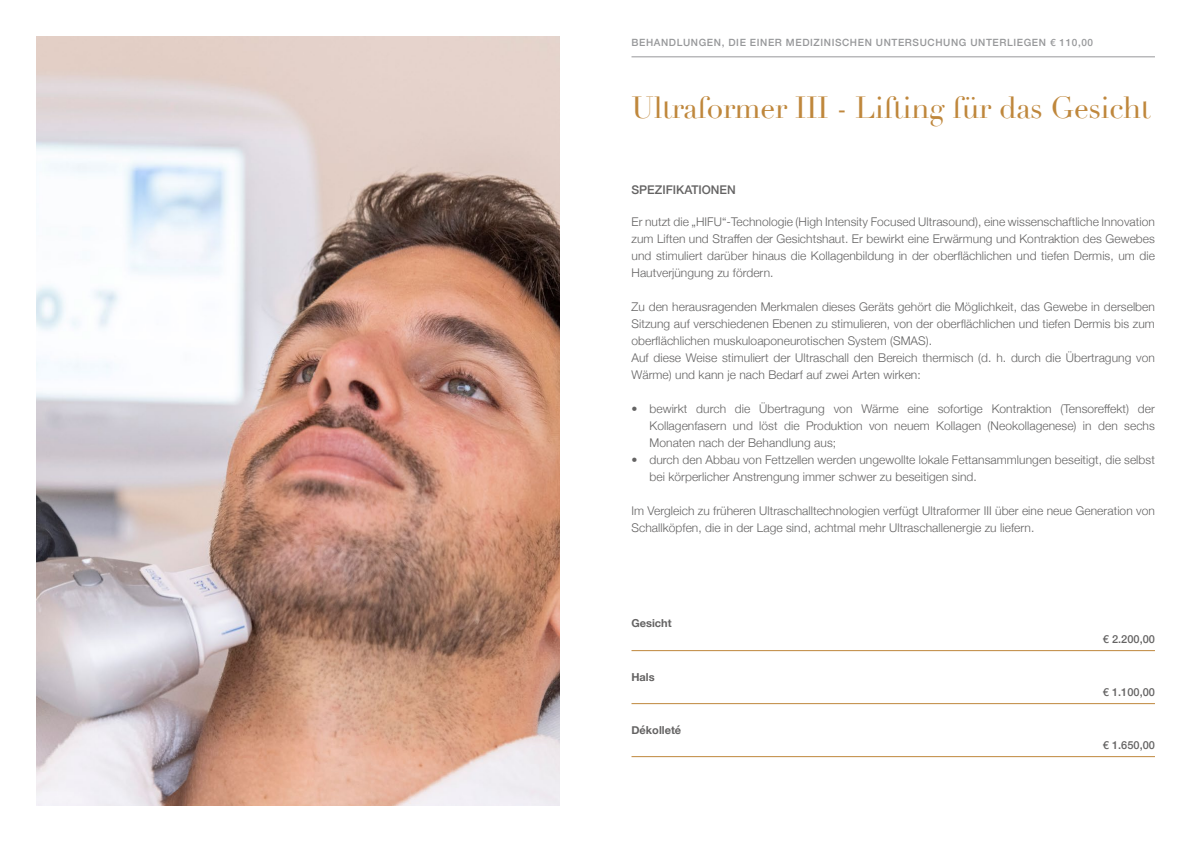
<style>
.page{position:relative;width:1191px;height:842px;background:#fff}
.page>*{position:absolute;margin:0;border:0;box-sizing:border-box;transform-origin:0 0}
.t1{font:30px "Didot";letter-spacing:-.01em;color:#bf873c}
.t2{font:300 12px/17px "Helvetica Neue";letter-spacing:.005em;color:#646363}
.t3{font:500 12px "Helvetica Neue";color:#646363}
.t4{font:500 11px "Helvetica Neue";color:#646363}
.t5{font:700 11px "Helvetica Neue";color:#646363}
.t6{font:500 10px "Helvetica Neue";letter-spacing:.06em;color:#97989a}
</style>
<div class="page">
<hr style="left:631px;top:57px;width:524px;height:1px;background:#97989a">
<hr style="left:631px;top:650px;width:524px;height:1px;background:#bf873c">
<hr style="left:631px;top:703px;width:524px;height:1px;background:#bf873c">
<hr style="left:631px;top:756px;width:524px;height:1px;background:#bf873c">
<img style="left:36px;top:36px;width:523px;height:770px">
<p class="t6" style="left:631px;top:34px;width:463px">BEHANDLUNGEN, DIE EINER MEDIZINISCHEN UNTERSUCHUNG UNTERLIEGEN € 110,00</p>
<h1 class="t1" style="left:631px;top:89px;width:521px">Ultraformer III - Lifting für das Gesicht</h1>
<p class="t3" style="left:631px;top:180px;width:106px">SPEZIFIKATIONEN</p>
<p class="t2" style="left:631px;top:213px;width:525px;text-align:justify">Er nutzt die „HIFU“-Technologie (High Intensity Focused Ultrasound), eine wissenschaftliche Innovation zum Liften und Straffen der Gesichtshaut. Er bewirkt eine Erwärmung und Kontraktion des Gewebes und stimuliert darüber hinaus die Kollagenbildung in der oberflächlichen und tiefen Dermis, um die Hautverjüngung zu fördern.</p>
<p class="t2" style="left:631px;top:298px;width:525px">Zu den herausragenden Merkmalen dieses Geräts gehört die Möglichkeit, das Gewebe in derselben Sitzung auf verschiedenen Ebenen zu stimulieren, von der oberflächlichen und tiefen Dermis bis zum oberflächlichen muskuloaponeurotischen System (SMAS).<br>Auf diese Weise stimuliert der Ultraschall den Bereich thermisch (d. h. durch die Übertragung von Wärme) und kann je nach Bedarf auf zwei Arten wirken:</p>
<p class="t2" style="left:649px;top:400px;width:507px;text-align:justify;text-indent:-18px">• bewirkt durch die Übertragung von Wärme eine sofortige Kontraktion (Tensoreffekt) der Kollagenfasern und löst die Produktion von neuem Kollagen (Neokollagenese) in den sechs Monaten nach der Behandlung aus;</p>
<p class="t2" style="left:649px;top:451px;width:507px;text-indent:-18px">• durch den Abbau von Fettzellen werden ungewollte lokale Fettansammlungen beseitigt, die selbst bei körperlicher Anstrengung immer schwer zu beseitigen sind.</p>
<p class="t2" style="left:631px;top:502px;width:525px">Im Vergleich zu früheren Ultraschalltechnologien verfügt Ultraformer III über eine neue Generation von<br>Schallköpfen, die in der Lage sind, achtmal mehr Ultraschallenergie zu liefern.</p>
<p class="t5" style="left:631px;top:615px;width:42px">Gesicht</p>
<p class="t5" style="left:631px;top:668px;width:25px">Hals</p>
<p class="t5" style="left:631px;top:721px;width:51px">Dékolleté</p>
<p class="t4" style="left:1103px;top:630px;width:53px">€ 2.200,00</p>
<p class="t4" style="left:1103px;top:683px;width:53px">€ 1.100,00</p>
<p class="t4" style="left:1103px;top:736px;width:53px">€ 1.650,00</p>
</div>
